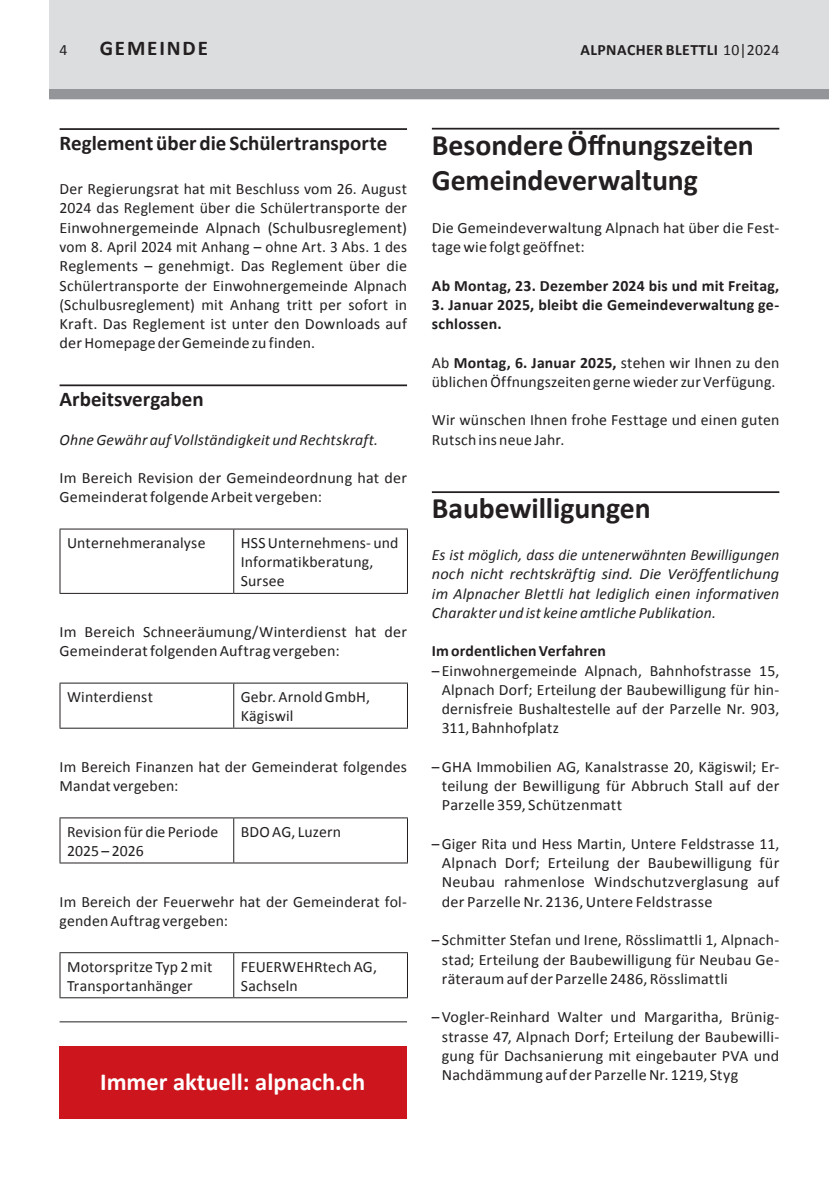
<style>
.page{position:relative;width:829px;height:1191px;background:#fff}
.page>*{position:absolute;margin:0;border:0;box-sizing:border-box;transform-origin:0 0}
.t1{font:700 29.75px/35px "Calibri";letter-spacing:-.005em;color:#231f20}
.t2{font:700 24.5px "Calibri";color:#fff}
.t3{font:700 21px "Calibri";color:#231f20}
.t4{font:700 21px "Calibri";letter-spacing:.09em;color:#231f20}
.t5{font:15.75px/19.2px "Calibri";letter-spacing:.01em;color:#231f20}
.t6{font:italic 15.75px/19.2px "Calibri";letter-spacing:.01em;color:#231f20;text-align:justify}
.t7{font:700 15.75px/19.2px "Calibri";letter-spacing:.015em;color:#231f20}
.s1{font-weight:400}
.s2{font-weight:700}
</style>
<div class="page">
<div style="left:50px;top:0;width:778px;height:99px;background:#dcdddf"></div>
<div style="left:50px;top:89px;width:778px;height:10px;background:#939598"></div>
<hr style="left:60px;top:128px;width:347px;height:2px;background:#231f20">
<hr style="left:60px;top:384px;width:347px;height:2px;background:#231f20">
<hr style="left:60px;top:528px;width:174px;height:1px;background:#231f20">
<hr style="left:60px;top:529px;width:1px;height:64px;background:#231f20">
<hr style="left:234px;top:528px;width:174px;height:1px;background:#231f20">
<hr style="left:233px;top:529px;width:1px;height:64px;background:#231f20">
<hr style="left:407px;top:529px;width:1px;height:64px;background:#231f20">
<hr style="left:60px;top:593px;width:174px;height:1px;background:#231f20">
<hr style="left:234px;top:593px;width:174px;height:1px;background:#231f20">
<hr style="left:60px;top:682px;width:174px;height:1px;background:#231f20">
<hr style="left:60px;top:683px;width:1px;height:44px;background:#231f20">
<hr style="left:234px;top:682px;width:174px;height:1px;background:#231f20">
<hr style="left:233px;top:683px;width:1px;height:44px;background:#231f20">
<hr style="left:407px;top:683px;width:1px;height:44px;background:#231f20">
<hr style="left:60px;top:727px;width:174px;height:1px;background:#231f20">
<hr style="left:234px;top:727px;width:174px;height:1px;background:#231f20">
<hr style="left:60px;top:817px;width:174px;height:1px;background:#231f20">
<hr style="left:60px;top:818px;width:1px;height:44px;background:#231f20">
<hr style="left:234px;top:817px;width:174px;height:1px;background:#231f20">
<hr style="left:233px;top:818px;width:1px;height:44px;background:#231f20">
<hr style="left:407px;top:818px;width:1px;height:44px;background:#231f20">
<hr style="left:60px;top:862px;width:174px;height:1px;background:#231f20">
<hr style="left:234px;top:862px;width:174px;height:1px;background:#231f20">
<hr style="left:60px;top:952px;width:174px;height:1px;background:#231f20">
<hr style="left:60px;top:953px;width:1px;height:44px;background:#231f20">
<hr style="left:234px;top:952px;width:174px;height:1px;background:#231f20">
<hr style="left:233px;top:953px;width:1px;height:44px;background:#231f20">
<hr style="left:407px;top:953px;width:1px;height:44px;background:#231f20">
<hr style="left:60px;top:997px;width:174px;height:1px;background:#231f20">
<hr style="left:234px;top:997px;width:174px;height:1px;background:#231f20">
<hr style="left:432px;top:128px;width:347px;height:2px;background:#231f20">
<hr style="left:432px;top:491px;width:347px;height:2px;background:#231f20">
<hr style="left:60px;top:1021px;width:347px;height:1px;background:#231f20">
<div style="left:60px;top:1045px;width:347px;height:73px;background:#cd151d"></div>
<p class="t5" style="left:60px;top:40px;width:9px">4</p>
<h3 class="t4" style="left:100px;top:34px;width:110px">GEMEINDE</h3>
<p class="t7" style="left:580px;top:40px;width:200px">ALPNACHER BLETTLI <span class="s1">10|2024</span></p>
<h3 class="t3" style="left:60px;top:129px;width:329px">Reglement über die Schülertransporte</h3>
<p class="t5" style="left:60px;top:179px;width:349px;text-align:justify">Der Regierungsrat hat mit Beschluss vom 26. August 2024 das Reglement über die Schülertransporte der Einwohnergemeinde Alpnach (Schulbusreglement) vom 8. April 2024 mit Anhang – ohne Art. 3 Abs. 1 des Reglements – genehmigt. Das Reglement über die Schülertransporte der Einwohnergemeinde Alpnach (Schulbusreglement) mit Anhang tritt per sofort in Kraft. Das Reglement ist unter den Downloads auf der Homepage der Gemeinde zu finden.</p>
<h3 class="t3" style="left:60px;top:386px;width:145px">Arbeitsvergaben</h3>
<p class="t6" style="left:60px;top:429px;width:320px">Ohne Gewähr auf Vollständigkeit und Rechtskraft.</p>
<p class="t5" style="left:60px;top:468px;width:349px">Im Bereich Revision der Gemeindeordnung hat der<br>Gemeinderat folgende Arbeit vergeben:</p>
<p class="t5" style="left:67px;top:533px;width:140px">Unternehmeranalyse</p>
<p class="t5" style="left:241px;top:533px;width:159px">HSS Unternehmens- und<br>Informatikberatung,<br>Sursee</p>
<p class="t5" style="left:60px;top:622px;width:349px">Im Bereich Schneeräumung/Winterdienst hat der<br>Gemeinderat folgenden Auftrag vergeben:</p>
<p class="t5" style="left:67px;top:687px;width:87px">Winterdienst</p>
<p class="t5" style="left:241px;top:687px;width:131px">Gebr. Arnold GmbH,<br>Kägiswil</p>
<p class="t5" style="left:60px;top:757px;width:349px">Im Bereich Finanzen hat der Gemeinderat folgendes<br>Mandat vergeben:</p>
<p class="t5" style="left:67px;top:822px;width:153px">Revision für die Periode<br>2025 – 2026</p>
<p class="t5" style="left:241px;top:822px;width:102px">BDO AG, Luzern</p>
<p class="t5" style="left:60px;top:892px;width:349px">Im Bereich der Feuerwehr hat der Gemeinderat fol&shy;genden Auftrag vergeben:</p>
<p class="t5" style="left:67px;top:956px;width:147px">Motorspritze Typ 2 mit<br>Transportanhänger</p>
<p class="t5" style="left:241px;top:956px;width:138px">FEUERWEHRtech AG,<br>Sachseln</p>
<h2 class="t2" style="left:100px;top:1066px;width:266px">Immer aktuell: alpnach.ch</h2>
<h1 class="t1" style="left:432px;top:128px;width:323px">Besondere Öffnungszeiten<br>Gemeindeverwaltung</h1>
<p class="t5" style="left:432px;top:218px;width:349px">Die Gemeindeverwaltung Alpnach hat über die Fest&shy;tage wie folgt geöffnet:</p>
<p class="t7" style="left:432px;top:276px;width:349px">Ab Montag, 23. Dezember 2024 bis und mit Freitag,</p>
<p class="t7" style="left:432px;top:295px;width:349px">3. Januar 2025, bleibt die Gemeindeverwaltung ge&shy;schlossen.</p>
<p class="t5" style="left:432px;top:353px;width:349px">Ab <span class="s2">Montag, 6. Januar 2025,</span> stehen wir Ihnen zu den üblichen Öffnungszeiten gerne wieder zur Verfügung.</p>
<p class="t5" style="left:432px;top:410px;width:349px">Wir wünschen Ihnen frohe Festtage und einen guten<br>Rutsch ins neue Jahr.</p>
<h1 class="t1" style="left:432px;top:491px;width:220px">Baubewilligungen</h1>
<p class="t6" style="left:432px;top:544px;width:349px">Es ist möglich, dass die untenerwähnten Bewilligungen noch nicht rechtskräftig sind. Die Veröffentlichung im Alpnacher Blettli hat lediglich einen informativen Charakter und ist keine amtliche Publikation.</p>
<p class="t7" style="left:432px;top:641px;width:175px">Im ordentlichen Verfahren</p>
<p class="t5" style="left:442px;top:661px;width:339px;text-align:justify;text-indent:-10px">– Einwohnergemeinde Alpnach, Bahnhofstrasse 15, Alpnach Dorf; Erteilung der Baubewilligung für hin&shy;dernisfreie Bushaltestelle auf der Parzelle Nr. 903, 311, Bahnhofplatz</p>
<p class="t5" style="left:442px;top:757px;width:339px;text-align:justify;text-indent:-10px">– GHA Immobilien AG, Kanalstrasse 20, Kägiswil; Er&shy;teilung der Bewilligung für Abbruch Stall auf der Parzelle 359, Schützenmatt</p>
<p class="t5" style="left:442px;top:834px;width:339px;text-align:justify;text-indent:-10px">– Giger Rita und Hess Martin, Untere Feldstrasse 11, Alpnach Dorf; Erteilung der Baubewilligung für Neubau rahmenlose Windschutzverglasung auf der Parzelle Nr. 2136, Untere Feldstrasse</p>
<p class="t5" style="left:442px;top:930px;width:339px;text-align:justify;text-indent:-10px">– Schmitter Stefan und Irene, Rösslimattli 1, Alpnach&shy;stad; Erteilung der Baubewilligung für Neubau Ge&shy;räteraum auf der Parzelle 2486, Rösslimattli</p>
<p class="t5" style="left:442px;top:1007px;width:339px;text-align:justify;text-indent:-10px">– Vogler-Reinhard Walter und Margaritha, Brünig&shy;strasse 47, Alpnach Dorf; Erteilung der Baubewilli&shy;gung für Dachsanierung mit eingebauter PVA und Nachdämmung auf der Parzelle Nr. 1219, Styg</p>
</div>
